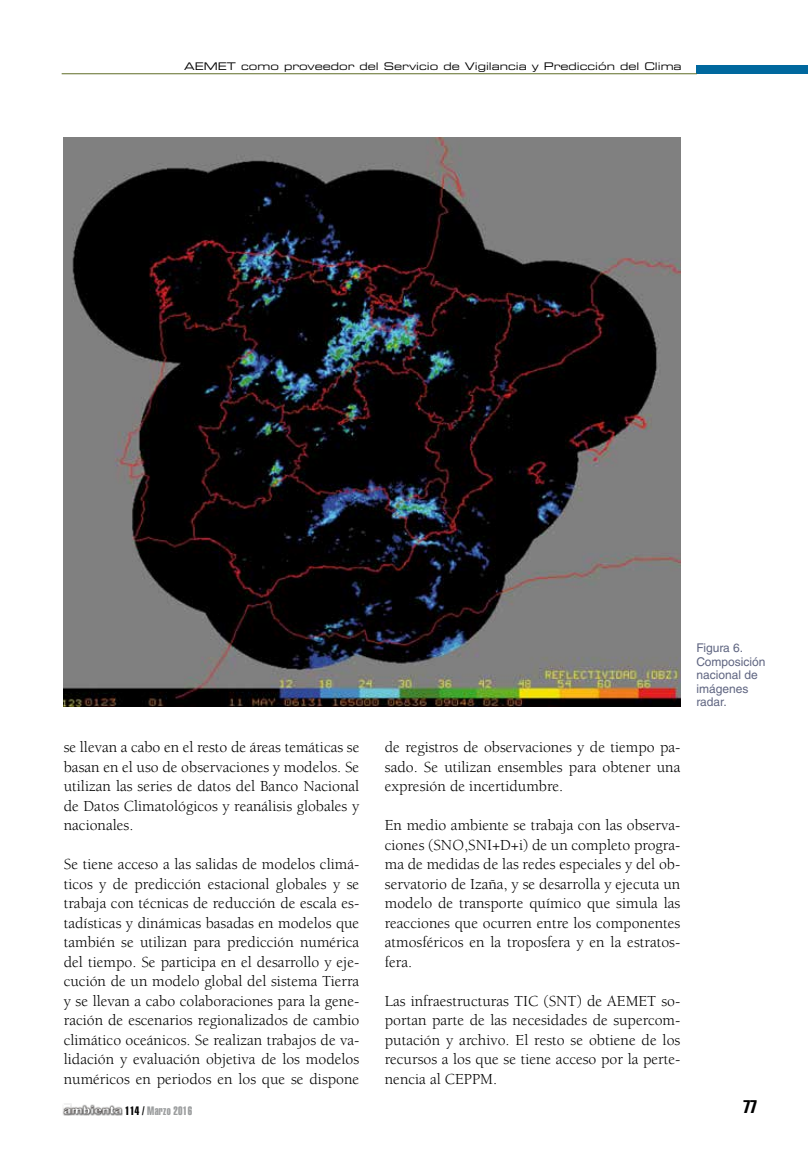
<style>
.page{position:relative;width:808px;height:1149px;background:#fff}
.page>*{position:absolute;margin:0;border:0;box-sizing:border-box;transform-origin:0 0}
.t1{font:18px "Helvetica LT Std Extra Comp";color:#000}
.t2{font:15.75px/19.5px "Berkeley Std";color:#000;text-align:justify}
.t3{font:12px/13.5px "Helvetica LT Std";color:#5f6581}
.t4{font:12px "Helvetica LT Std Extra Comp";letter-spacing:.025em;color:#9c9e9f}
.t5{font:10.5px "Eurostile LT Std Ex 2";color:#000}
.s1{color:#000}
</style>
<div class="page">
<div style="left:696px;top:65px;width:112px;height:9px;background:#00689e"></div>
<hr style="left:62px;top:73px;width:635px;height:1px;background:#5f6d27">
<img style="left:62px;top:1103px;width:61px;height:13px">
<img style="left:64px;top:138px;width:616px;height:568px">
<p class="t5" style="left:184px;top:59px;width:499px">AEMET como proveedor del Servicio de Vigilancia y Predicción del Clima</p>
<p class="t2" style="left:64px;top:737px;width:297px">se llevan a cabo en el resto de áreas temáticas se basan en el uso de observaciones y modelos. Se utilizan las series de datos del Banco Nacional de Datos Climatológicos y reanálisis globales y nacionales.</p>
<p class="t2" style="left:64px;top:854px;width:297px">Se tiene acceso a las salidas de modelos climá&shy;ticos y de predicción estacional globales y se trabaja con técnicas de reducción de escala es&shy;tadísticas y dinámicas basadas en modelos que también se utilizan para predicción numérica del tiempo. Se participa en el desarrollo y eje&shy;cución de un modelo global del sistema Tierra y se llevan a cabo colaboraciones para la gene&shy;ración de escenarios regionalizados de cambio climático oceánicos. Se realizan trabajos de va&shy;lidación y evaluación objetiva de los modelos numéricos en periodos en los que se dispone</p>
<p class="t2" style="left:385px;top:737px;width:297px">de registros de observaciones y de tiempo pa&shy;sado. Se utilizan ensembles para obtener una expresión de incertidumbre.</p>
<p class="t2" style="left:385px;top:815px;width:297px">En medio ambiente se trabaja con las observa&shy;ciones (SNO,SNI+D+i) de un completo progra&shy;ma de medidas de las redes especiales y del ob&shy;servatorio de Izaña, y se desarrolla y ejecuta un modelo de transporte químico que simula las reacciones que ocurren entre los componentes atmosféricos en la troposfera y en la estratos&shy;fera.</p>
<p class="t2" style="left:385px;top:991px;width:297px">Las infraestructuras TIC (SNT) de AEMET so&shy;portan parte de las necesidades de supercom&shy;putación y archivo. El resto se obtiene de los recursos a los que se tiene acceso por la perte&shy;nencia al CEPPM.</p>
<p class="t3" style="left:696px;top:641px;width:71px">Figura 6.<br>Composición nacional de imágenes radar.</p>
<p class="t4" style="left:125px;top:1103px;width:68px"><span class="s1">114 /</span> Marzo 2016</p>
<p class="t1" style="left:744px;top:1095px;width:15px">77</p>
</div>
